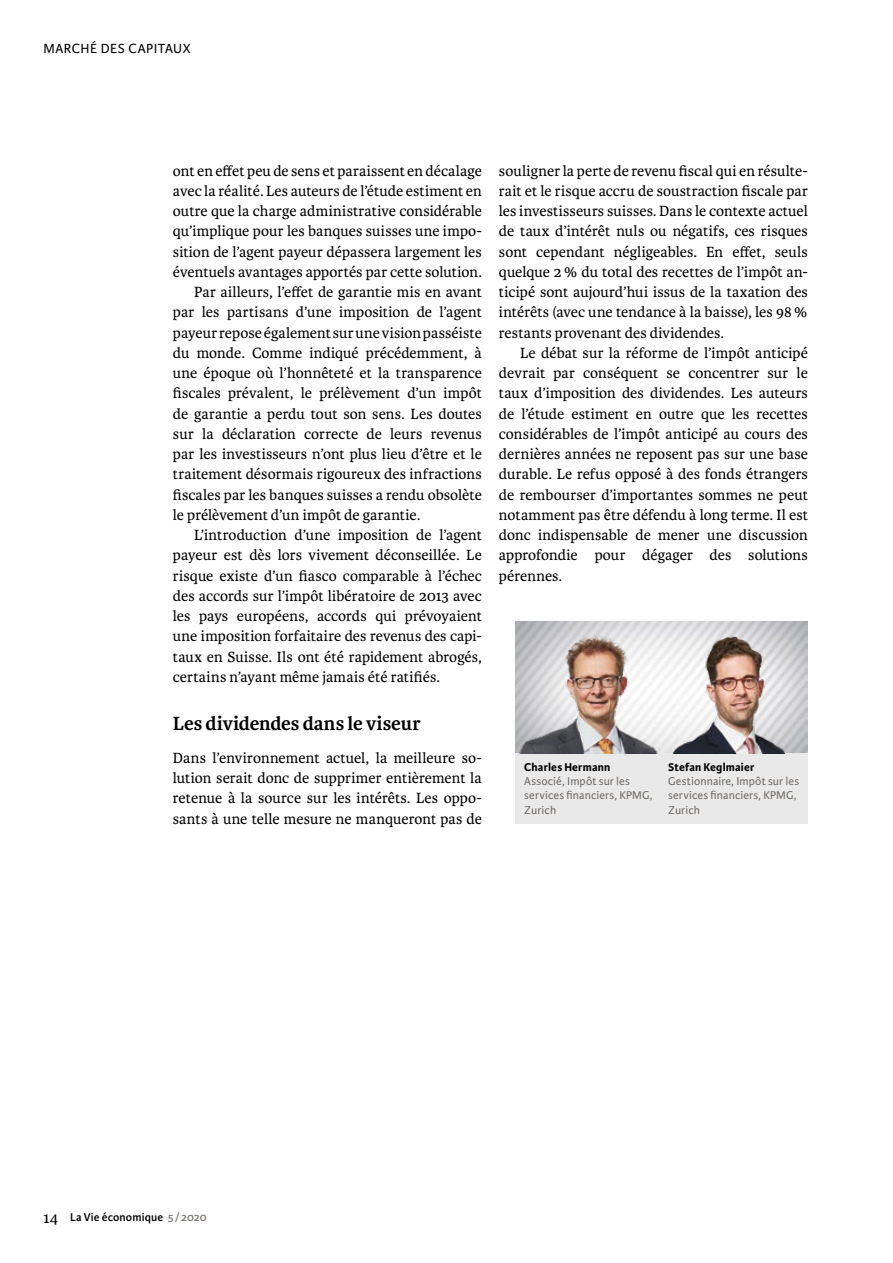
<style>
.page{position:relative;width:893px;height:1263px;background:#fff}
.page>*{position:absolute;margin:0;border:0;box-sizing:border-box;transform-origin:0 0}
.t1{font:700 20.25px "Karmina";letter-spacing:-.01em;color:#000}
.t2{font:15.75px/20.2px "Karmina";letter-spacing:.005em;color:#000;text-align:justify}
.t3{font:14.1px "Karmina Sans";letter-spacing:.035em;color:#000}
.t4{font:12px/14.4px "Karmina Sans";letter-spacing:.01em;color:#6d6966}
.t5{font:700 12px "Karmina Sans";letter-spacing:.015em;color:#000}
.t6{font:600 12px "Karmina Sans";letter-spacing:.01em;color:#000}
.s1{font-family:"Karmina";font-weight:400;font-size:16.5px}
.s2{color:#817e7b}
</style>
<div class="page">
<img style="left:516px;top:621px;width:292px;height:132px">
<div style="left:516px;top:753px;width:292px;height:70px;background:#e9e9e9"></div>
<img style="left:516px;top:629px;width:144px;height:124px">
<img style="left:663px;top:626px;width:145px;height:127px">
<p class="t3" style="left:43px;top:41px;width:149px">MARCHÉ DES CAPITAUX</p>
<p class="t2" style="left:173px;top:160px;width:311px">ont en effet peu de sens et paraissent en décalage</p>
<p class="t2" style="left:173px;top:181px;width:310px">avec la réalité. Les auteurs de l’étude estiment en</p>
<p class="t2" style="left:173px;top:201px;width:310px">outre que la charge administrative considérable</p>
<p class="t2" style="left:173px;top:221px;width:310px">qu’implique pour les banques suisses une impo-</p>
<p class="t2" style="left:173px;top:242px;width:310px">sition de l’agent payeur dépassera largement les</p>
<p class="t2" style="left:173px;top:262px;width:311px">éventuels avantages apportés par cette solution.</p>
<p class="t2" style="left:194px;top:282px;width:289px">Par ailleurs, l’effet de garantie mis en avant</p>
<p class="t2" style="left:173px;top:302px;width:310px">par les partisans d’une imposition de l’agent</p>
<p class="t2" style="left:173px;top:323px;width:310px">payeur repose également sur une vision passéiste</p>
<p class="t2" style="left:173px;top:343px;width:310px">du monde. Comme indiqué précédemment, à</p>
<p class="t2" style="left:173px;top:363px;width:310px">une époque où l’honnêteté et la transparence</p>
<p class="t2" style="left:173px;top:383px;width:311px">fiscales prévalent, le prélèvement d’un impôt</p>
<p class="t2" style="left:173px;top:404px;width:310px">de garantie a perdu tout son sens. Les doutes</p>
<p class="t2" style="left:173px;top:424px;width:310px">sur la déclaration correcte de leurs revenus</p>
<p class="t2" style="left:173px;top:444px;width:310px">par les investisseurs n’ont plus lieu d’être et le</p>
<p class="t2" style="left:173px;top:464px;width:310px">traitement désormais rigoureux des infractions</p>
<p class="t2" style="left:173px;top:485px;width:310px">fiscales par les banques suisses a rendu obsolète</p>
<p class="t2" style="left:173px;top:505px;width:249px">le prélèvement d’un impôt de garantie.</p>
<p class="t2" style="left:194px;top:525px;width:289px">L’introduction d’une imposition de l’agent</p>
<p class="t2" style="left:173px;top:545px;width:311px">payeur est dès lors vivement déconseillée. Le</p>
<p class="t2" style="left:173px;top:566px;width:310px">risque existe d’un fiasco comparable à l’échec</p>
<p class="t2" style="left:173px;top:586px;width:310px">des accords sur l’impôt libératoire de 2013 avec</p>
<p class="t2" style="left:173px;top:606px;width:310px">les pays européens, accords qui prévoyaient</p>
<p class="t2" style="left:173px;top:626px;width:310px">une imposition forfaitaire des revenus des capi-</p>
<p class="t2" style="left:173px;top:647px;width:310px">taux en Suisse. Ils ont été rapidement abrogés,</p>
<p class="t2" style="left:173px;top:667px;width:268px">certains n’ayant même jamais été ratifiés.</p>
<p class="t1" style="left:173px;top:712px;width:249px">Les dividendes dans le viseur</p>
<p class="t2" style="left:173px;top:748px;width:310px">Dans l’environnement actuel, la meilleure so&shy;lution serait donc de supprimer entièrement la retenue à la source sur les intérêts. Les oppo&shy;sants à une telle mesure ne manqueront pas de</p>
<p class="t2" style="left:499px;top:161px;width:310px">souligner la perte de revenu fiscal qui en résulte&shy;rait et le risque accru de soustraction fiscale par les investisseurs suisses. Dans le contexte actuel de taux d’intérêt nuls ou négatifs, ces risques sont cependant négligeables. En effet, seuls quelque 2% du total des recettes de l’impôt an&shy;ticipé sont aujourd’hui issus de la taxation des intérêts (avec une tendance à la baisse), les 98% restants provenant des dividendes.</p>
<p class="t2" style="left:499px;top:343px;width:311px;text-indent:21px">Le débat sur la réforme de l’impôt anticipé devrait par conséquent se concentrer sur le taux d’imposition des dividendes. Les auteurs de l’étude estiment en outre que les recettes considérables de l’impôt anticipé au cours des dernières années ne reposent pas sur une base durable. Le refus opposé à des fonds étrangers de rembourser d’importantes sommes ne peut notamment pas être défendu à long terme. Il est donc indispensable de mener une discussion approfondie pour dégager des solutions pérennes.</p>
<p class="t5" style="left:524px;top:760px;width:88px">Charles Hermann</p>
<p class="t4" style="left:524px;top:774px;width:130px">Associé, Impôt sur les services financiers, KPMG,<br>Zurich</p>
<p class="t5" style="left:668px;top:760px;width:88px">Stefan Keglmaier</p>
<p class="t4" style="left:668px;top:774px;width:132px">Gestionnaire, Impôt sur les services financiers, KPMG,<br>Zurich</p>
<p class="t6" style="left:43px;top:1210px;width:165px"><span class="s1">14</span> La Vie économique <span class="s2">5 /2020</span></p>
</div>
